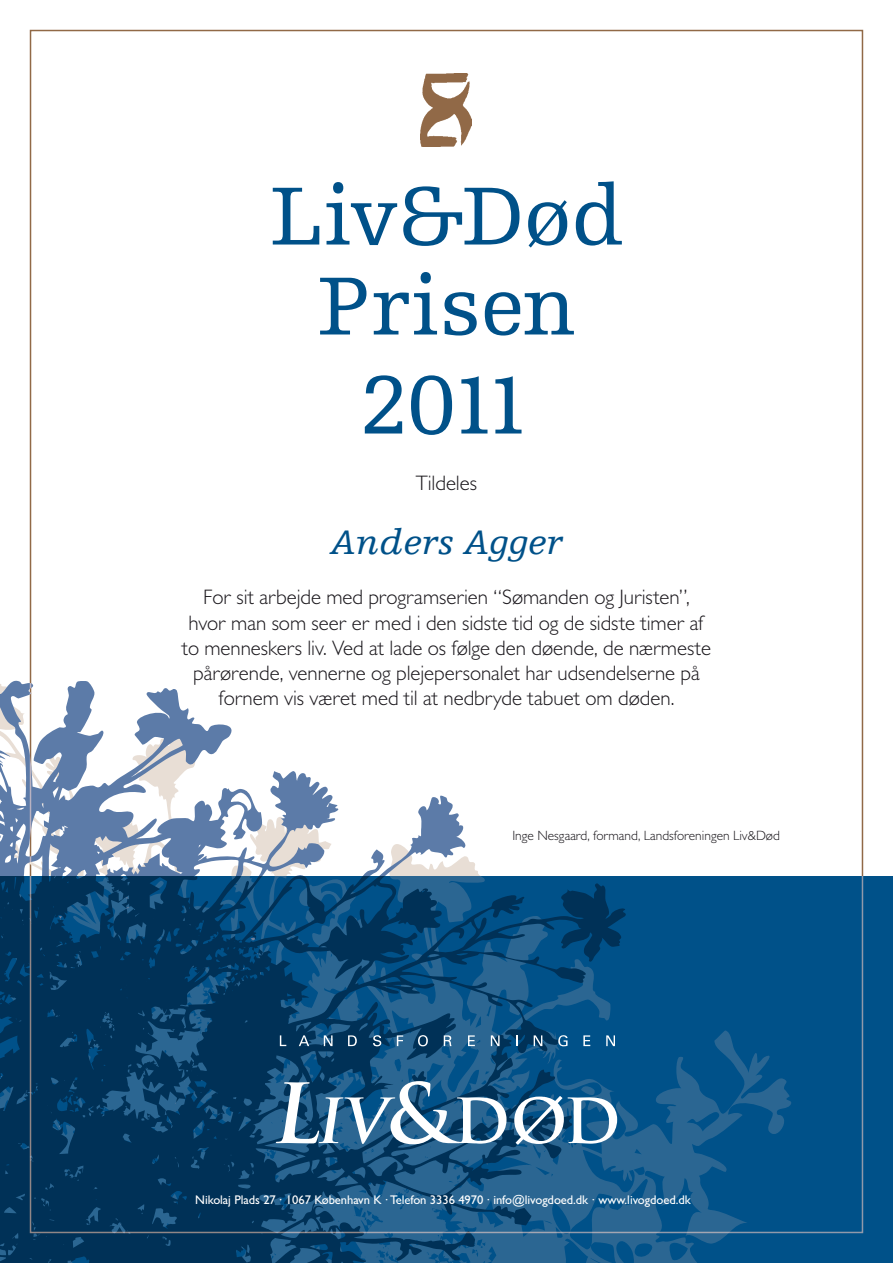
<style>
.page{position:relative;width:893px;height:1263px;background:#fff}
.page>*{position:absolute;margin:0;border:0;box-sizing:border-box;transform-origin:0 0}
.t1{font:87px/90px "Egyptienne FLT Std";letter-spacing:-.01em;color:#005189;text-align:center}
.t2{font:italic 36px "Egyptienne FLT Std";letter-spacing:-.005em;color:#005189}
.t3{font:300 21px/25.2px "Gill Sans MT Pro";color:#1a171c;text-align:center}
.t4{font:300 13.5px "Gill Sans MT Pro";color:#1a171c}
.t5{font:12.6px "Gill Sans Std";letter-spacing:-.005em;color:#fff}
</style>
<div class="page">
<svg style="left:0;top:610px;width:480px;height:266px"></svg>
<div style="left:0;top:876px;width:893px;height:387px;background:#005189"></div>
<svg style="left:626px;top:1030px;width:167px;height:233px"></svg>
<svg style="left:0;top:876px;width:626px;height:387px"></svg>
<svg style="left:0;top:1208px;width:452px;height:55px;background:#0e4269"></svg>
<img style="left:420px;top:74px;width:51px;height:73px">
<svg style="left:280px;top:1035px;width:6px;height:11px"></svg>
<svg style="left:299px;top:1035px;width:10px;height:11px"></svg>
<svg style="left:324px;top:1035px;width:8px;height:11px"></svg>
<svg style="left:346px;top:1035px;width:11px;height:16px"></svg>
<svg style="left:373px;top:1035px;width:8px;height:11px"></svg>
<svg style="left:397px;top:1035px;width:6px;height:11px"></svg>
<svg style="left:418px;top:1035px;width:10px;height:11px"></svg>
<svg style="left:444px;top:1035px;width:7px;height:11px"></svg>
<svg style="left:468px;top:1035px;width:7px;height:11px"></svg>
<svg style="left:491px;top:1035px;width:9px;height:11px"></svg>
<svg style="left:534px;top:1035px;width:8px;height:11px"></svg>
<svg style="left:558px;top:1035px;width:9px;height:11px"></svg>
<svg style="left:583px;top:1035px;width:7px;height:11px"></svg>
<svg style="left:606px;top:1035px;width:9px;height:11px"></svg>
<svg style="left:276px;top:1072px;width:230px;height:72px;background:#4d7c9e"></svg>
<svg style="left:514px;top:1084px;width:103px;height:61px"></svg>
<h1 class="t1" style="left:270px;top:172px;width:355px">Liv&amp;Død<br>Prisen</h1>
<h1 class="t1" style="left:360px;top:361px;width:175px">2011</h1>
<p class="t3" style="left:416px;top:469px;width:63px">Tildeles</p>
<h2 class="t2" style="left:330px;top:522px;width:234px">Anders Agger</h2>
<p class="t3" style="left:182px;top:584px;width:531px">For sit arbejde med programserien “Sømanden og Juristen”,<br>hvor man som seer er med i den sidste tid og de sidste timer af to menneskers liv. Ved at lade os følge den døende, de nærmeste pårørende, vennerne og plejepersonalet har udsendelserne på fornem vis været med til at nedbryde tabuet om døden.</p>
<p class="t4" style="left:512px;top:827px;width:269px">Inge Nesgaard, formand, Landsforeningen Liv&amp;Død</p>
<p class="t5" style="left:195px;top:1192px;width:497px">Nikolaj Plads 27 · 1067 København K · Telefon 3336 4970 · info@livogdoed.dk · www.livogdoed.dk</p>
</div>
